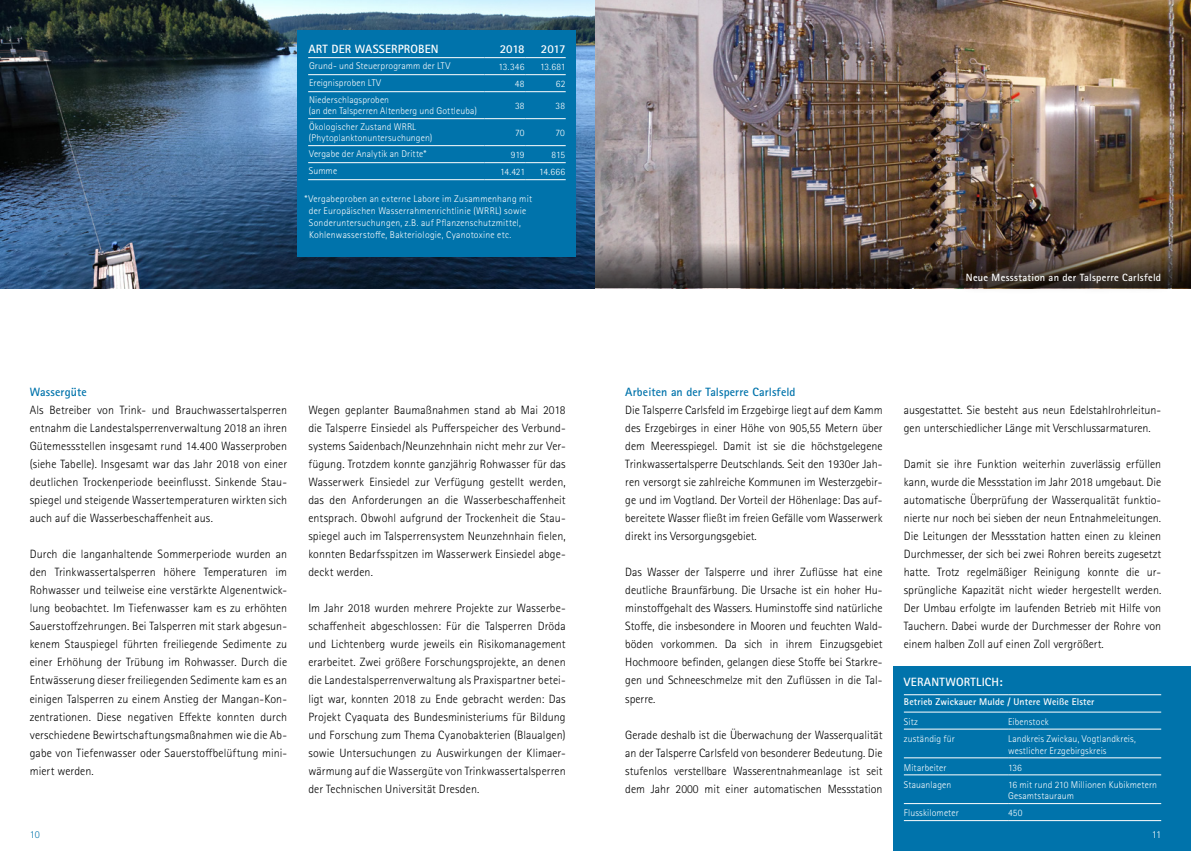
<style>
.page{position:relative;width:1191px;height:851px;background:#fff}
.page>*{position:absolute;margin:0;border:0;box-sizing:border-box;transform-origin:0 0}
.t1{font:300 12px/18px "Rotis Sans Serif Std";color:#000;text-align:justify}
.t2{font:700 12px "Rotis Sans Serif Std";letter-spacing:.005em;color:#0073ab}
.t3{font:700 12px "Rotis Sans Serif Std";letter-spacing:.01em;color:#fff}
.t4{font:700 10.5px "Rotis Sans Serif Std";letter-spacing:.025em;color:#fff}
.t5{font:300 10.5px "Rotis Sans Serif Std";color:#0073ab}
.t6{font:300 10.5px "Rotis Sans Serif Std";color:#fff}
.t7{font:300 9.75px/11.7px "Rotis Sans Serif Std";letter-spacing:.015em;color:#fff}
.t8{font:700 9.75px "Rotis Sans Serif Std";letter-spacing:.015em;color:#fff}
</style>
<div class="page">
<img style="left:0;top:0;width:595px;height:288px">
<div style="left:893px;top:666px;width:298px;height:184px;background:#0073ab"></div>
<hr style="left:904px;top:694px;width:104px;height:1px;background:#fff">
<hr style="left:1008px;top:694px;width:153px;height:1px;background:#fff">
<hr style="left:904px;top:711px;width:104px;height:1px;background:#fff">
<hr style="left:1008px;top:711px;width:153px;height:1px;background:#fff">
<hr style="left:904px;top:728px;width:104px;height:1px;background:#fff">
<hr style="left:1008px;top:728px;width:153px;height:1px;background:#fff">
<hr style="left:904px;top:757px;width:104px;height:1px;background:#fff">
<hr style="left:1008px;top:757px;width:153px;height:1px;background:#fff">
<hr style="left:904px;top:774px;width:104px;height:1px;background:#fff">
<hr style="left:1008px;top:774px;width:153px;height:1px;background:#fff">
<hr style="left:904px;top:803px;width:104px;height:1px;background:#fff">
<hr style="left:1008px;top:803px;width:153px;height:1px;background:#fff">
<hr style="left:904px;top:820px;width:104px;height:1px;background:#fff">
<hr style="left:1008px;top:820px;width:153px;height:1px;background:#fff">
<div style="left:297px;top:30px;width:279px;height:227px;background:#0073ab"></div>
<hr style="left:308px;top:57px;width:177px;height:1px;background:#fff">
<hr style="left:485px;top:57px;width:40px;height:1px;background:#fff">
<hr style="left:525px;top:57px;width:41px;height:1px;background:#fff">
<hr style="left:308px;top:74px;width:177px;height:1px;background:#fff">
<hr style="left:485px;top:74px;width:40px;height:1px;background:#fff">
<hr style="left:525px;top:74px;width:41px;height:1px;background:#fff">
<hr style="left:308px;top:91px;width:177px;height:1px;background:#fff">
<hr style="left:485px;top:91px;width:40px;height:1px;background:#fff">
<hr style="left:525px;top:91px;width:41px;height:1px;background:#fff">
<hr style="left:308px;top:118px;width:177px;height:1px;background:#fff">
<hr style="left:485px;top:118px;width:40px;height:1px;background:#fff">
<hr style="left:525px;top:118px;width:41px;height:1px;background:#fff">
<hr style="left:308px;top:145px;width:177px;height:1px;background:#fff">
<hr style="left:485px;top:145px;width:40px;height:1px;background:#fff">
<hr style="left:525px;top:145px;width:41px;height:1px;background:#fff">
<hr style="left:308px;top:162px;width:177px;height:1px;background:#fff">
<hr style="left:485px;top:162px;width:40px;height:1px;background:#fff">
<hr style="left:525px;top:162px;width:41px;height:1px;background:#fff">
<hr style="left:308px;top:179px;width:177px;height:1px;background:#fff">
<hr style="left:485px;top:179px;width:40px;height:1px;background:#fff">
<hr style="left:525px;top:179px;width:41px;height:1px;background:#fff">
<img style="left:595px;top:0;width:596px;height:288px">
<div style="left:953px;top:259px;width:221px;height:35px;background:#000;opacity:.75"></div>
<p class="t3" style="left:308px;top:42px;width:132px">ART DER WASSERPROBEN</p>
<p class="t3" style="left:500px;top:42px;width:26px">2018</p>
<p class="t3" style="left:541px;top:42px;width:26px">2017</p>
<p class="t7" style="left:309px;top:60px;width:143px">Grund- und Steuerprogramm der LTV</p>
<p class="t7" style="left:498px;top:61px;width:28px">13.346</p>
<p class="t7" style="left:540px;top:61px;width:27px">13.681</p>
<p class="t7" style="left:309px;top:77px;width:73px">Ereignisproben LTV</p>
<p class="t7" style="left:515px;top:78px;width:11px">48</p>
<p class="t7" style="left:556px;top:78px;width:11px">62</p>
<p class="t7" style="left:309px;top:94px;width:169px">Niederschlagsproben<br>(an den Talsperren Altenberg und Gottleuba)</p>
<p class="t7" style="left:515px;top:100px;width:11px">38</p>
<p class="t7" style="left:555px;top:100px;width:11px">38</p>
<p class="t7" style="left:309px;top:121px;width:125px">Ökologischer Zustand WRRL (Phytoplanktonuntersuchungen)</p>
<p class="t7" style="left:515px;top:126px;width:11px">70</p>
<p class="t7" style="left:555px;top:126px;width:11px">70</p>
<p class="t7" style="left:309px;top:148px;width:119px">Vergabe der Analytik an Dritte*</p>
<p class="t7" style="left:511px;top:148px;width:15px">919</p>
<p class="t7" style="left:551px;top:148px;width:15px">815</p>
<p class="t7" style="left:309px;top:165px;width:30px">Summe</p>
<p class="t7" style="left:500px;top:165px;width:26px">14.421</p>
<p class="t7" style="left:539px;top:165px;width:27px">14.666</p>
<p class="t7" style="left:309px;top:193px;width:225px;text-indent:-4px">*Vergabeproben an externe Labore im Zusammenhang mit der Europäischen Wasserrahmenrichtlinie (WRRL) sowie Sonderuntersuchungen, z.B. auf Pflanzenschutzmittel, Kohlenwasserstoffe, Bakteriologie, Cyanotoxine etc.</p>
<p class="t2" style="left:30px;top:384px;width:59px">Wassergüte</p>
<p class="t1" style="left:30px;top:401px;width:259px">Als Betreiber von Trink- und Brauchwassertalsperren entnahm die Landestalsperrenverwaltung 2018 an ihren Gütemessstellen insgesamt rund 14.400 Wasserproben (siehe Tabelle). Insgesamt war das Jahr 2018 von einer deutlichen Trockenperiode beeinflusst. Sinkende Stau&shy;spiegel und steigende Wassertemperaturen wirkten sich auch auf die Wasserbeschaffenheit aus.</p>
<p class="t1" style="left:30px;top:545px;width:259px">Durch die langanhaltende Sommerperiode wurden an den Trinkwassertalsperren höhere Temperaturen im Rohwasser und teilweise eine verstärkte Algenentwick&shy;lung beobachtet. Im Tiefenwasser kam es zu erhöhten Sauerstoffzehrungen. Bei Talsperren mit stark abgesun&shy;kenem Stauspiegel führten freiliegende Sedimente zu einer Erhöhung der Trübung im Rohwasser. Durch die Entwässerung dieser freiliegenden Sedimente kam es an einigen Talsperren zu einem Anstieg der Mangan-Kon&shy;zentrationen. Diese negativen Effekte konnten durch verschiedene Bewirtschaftungsmaßnahmen wie die Ab&shy;gabe von Tiefenwasser oder Sauerstoffbelüftung mini&shy;miert werden.</p>
<p class="t1" style="left:308px;top:401px;width:259px">Wegen geplanter Baumaßnahmen stand ab Mai 2018 die Talsperre Einsiedel als Pufferspeicher des Verbund&shy;systems Saidenbach/Neunzehnhain nicht mehr zur Ver&shy;fügung. Trotzdem konnte ganzjährig Rohwasser für das Wasserwerk Einsiedel zur Verfügung gestellt werden, das den Anforderungen an die Wasserbeschaffenheit entsprach. Obwohl aufgrund der Trockenheit die Stau&shy;spiegel auch im Talsperrensystem Neunzehnhain fielen, konnten Bedarfsspitzen im Wasserwerk Einsiedel abge&shy;deckt werden.</p>
<p class="t1" style="left:308px;top:599px;width:259px">Im Jahr 2018 wurden mehrere Projekte zur Wasserbe&shy;schaffenheit abgeschlossen: Für die Talsperren Dröda und Lichtenberg wurde jeweils ein Risikomanagement erarbeitet. Zwei größere Forschungsprojekte, an denen die Landestalsperrenverwaltung als Praxispartner betei&shy;ligt war, konnten 2018 zu Ende gebracht werden: Das Projekt Cyaquata des Bundesministeriums für Bildung und Forschung zum Thema Cyanobakterien (Blaualgen) sowie Untersuchungen zu Auswirkungen der Klimaer&shy;wärmung auf die Wassergüte von Trinkwassertalsperren der Technischen Universität Dresden.</p>
<p class="t4" style="left:966px;top:270px;width:197px">Neue Messstation an der Talsperre Carlsfeld</p>
<p class="t2" style="left:625px;top:384px;width:172px">Arbeiten an der Talsperre Carlsfeld</p>
<p class="t1" style="left:625px;top:401px;width:259px">Die Talsperre Carlsfeld im Erzgebirge liegt auf dem Kamm des Erzgebirges in einer Höhe von 905,55 Metern über dem Meeresspiegel. Damit ist sie die höchstgelegene Trinkwassertalsperre Deutschlands. Seit den 1930er Jah&shy;ren versorgt sie zahlreiche Kommunen im Westerzgebir&shy;ge und im Vogtland. Der Vorteil der Höhenlage: Das auf&shy;bereitete Wasser fließt im freien Gefälle vom Wasserwerk direkt ins Versorgungsgebiet.</p>
<p class="t1" style="left:625px;top:563px;width:259px">Das Wasser der Talsperre und ihrer Zuflüsse hat eine deutliche Braunfärbung. Die Ursache ist ein hoher Hu&shy;minstoffgehalt des Wassers. Huminstoffe sind natürliche Stoffe, die insbesondere in Mooren und feuchten Wald&shy;böden vorkommen. Da sich in ihrem Einzugsgebiet Hochmoore befinden, gelangen diese Stoffe bei Starkre&shy;gen und Schneeschmelze mit den Zuflüssen in die Tal&shy;sperre.</p>
<p class="t1" style="left:625px;top:725px;width:259px">Gerade deshalb ist die Überwachung der Wasserqualität an der Talsperre Carlsfeld von besonderer Bedeutung. Die stufenlos verstellbare Wasserentnahmeanlage ist seit dem Jahr 2000 mit einer automatischen Messstation</p>
<p class="t1" style="left:904px;top:401px;width:259px">ausgestattet. Sie besteht aus neun Edelstahlrohrleitun&shy;gen unterschiedlicher Länge mit Verschlussarmaturen.</p>
<p class="t1" style="left:904px;top:455px;width:259px">Damit sie ihre Funktion weiterhin zuverlässig erfüllen kann, wurde die Messstation im Jahr 2018 umgebaut. Die automatische Überprüfung der Wasserqualität funktio&shy;nierte nur noch bei sieben der neun Entnahmeleitungen.<br>Die Leitungen der Messstation hatten einen zu kleinen Durchmesser, der sich bei zwei Rohren bereits zugesetzt hatte. Trotz regelmäßiger Reinigung konnte die ur&shy;sprüngliche Kapazität nicht wieder hergestellt werden.<br>Der Umbau erfolgte im laufenden Betrieb mit Hilfe von Tauchern. Dabei wurde der Durchmesser der Rohre von einem halben Zoll auf einen Zoll vergrößert.</p>
<p class="t3" style="left:904px;top:674px;width:100px">VERANTWORTLICH:</p>
<p class="t8" style="left:904px;top:695px;width:192px">Betrieb Zwickauer Mulde / Untere Weiße Elster</p>
<p class="t7" style="left:904px;top:715px;width:16px">Sitz</p>
<p class="t7" style="left:1008px;top:715px;width:42px">Eibenstock</p>
<p class="t7" style="left:904px;top:732px;width:52px">zuständig für</p>
<p class="t7" style="left:1008px;top:732px;width:129px">Landkreis Zwickau, Vogtlandkreis, westlicher Erzgebirgskreis</p>
<p class="t7" style="left:904px;top:761px;width:44px">Mitarbeiter</p>
<p class="t7" style="left:1008px;top:761px;width:15px">136</p>
<p class="t7" style="left:904px;top:778px;width:49px">Stauanlagen</p>
<p class="t7" style="left:1008px;top:778px;width:151px">16 mit rund 210 Millionen Kubikmetern<br>Gesamtstauraum</p>
<p class="t7" style="left:904px;top:807px;width:56px">Flusskilometer</p>
<p class="t7" style="left:1008px;top:807px;width:16px">450</p>
<p class="t5" style="left:30px;top:828px;width:11px">10</p>
<p class="t6" style="left:1151px;top:828px;width:11px">11</p>
</div>
